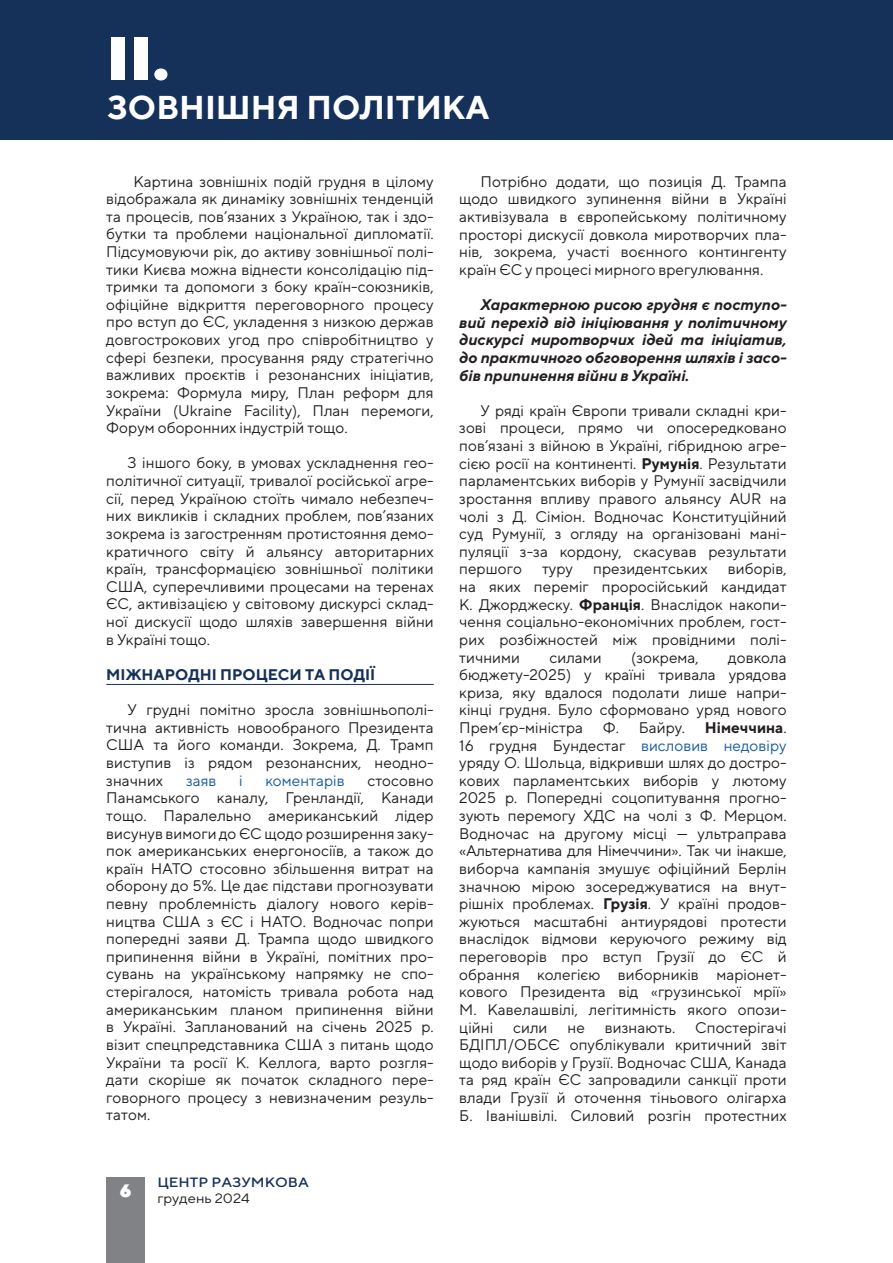
<style>
.page{position:relative;width:893px;height:1263px;background:#fff}
.page>*{position:absolute;margin:0;border:0;box-sizing:border-box;transform-origin:0 0}
.t1{font:900 60px "TT Norms";color:#fff}
.t2{font:700 33px "TT Norms";color:#fff}
.t3{font:900 18px "TT Norms";color:#fff}
.t4{font:15.3px/17.5px "TT Norms";color:#231f20;text-align:justify}
.t5{font:italic 700 15.3px/17.5px "TT Norms";color:#231f20;text-align:justify}
.t6{font:700 15.3px "TT Norms";color:#153059}
.t7{font:15.3px "TT Norms";color:#175d9e}
.t8{font:500 13.5px "TT Norms";color:#153059;scale:1.1 1}
.t9{font:13.5px "TT Norms";color:#231f20;scale:1.1 1}
.s1{font-weight:700}
.s2{color:#175d9e}
</style>
<div class="page">
<div style="left:106px;top:1177px;width:39px;height:86px;background:#808285"></div>
<div style="left:0;top:0;width:893px;height:140px;background:#153059"></div>
<hr style="left:106px;top:684px;width:328px;height:1px;background:#153059">
<h1 class="t1" style="left:107px;top:20px;width:64px">ІІ.</h1>
<h2 class="t2" style="left:107px;top:87px;width:384px">ЗОВНІШНЯ ПОЛІТИКА</h2>
<p class="t4" style="left:106px;top:172px;width:329px;text-indent:27px">Картина зовнішніх подій грудня в цілому відображала як динаміку зовнішніх тенденцій та процесів, пов’язаних з Україною, так і здо&shy;бутки та проблеми національної дипломатії.<br>Підсумовуючи рік, до активу зовнішньої полі&shy;тики Києва можна віднести консолідацію під&shy;тримки та допомоги з боку країн-союзників, офіційне відкриття переговорного процесу про вступ до ЄС, укладення з низкою держав довгострокових угод про співробітництво у сфері безпеки, просування ряду стратегічно важливих проєктів і резонансних ініціатив, зокрема: Формула миру, План реформ для України (Ukraine Facility), План перемоги, Форум оборонних індустрій тощо.</p>
<p class="t4" style="left:106px;top:454px;width:329px;text-indent:21px">З іншого боку, в умовах ускладнення гео&shy;політичної ситуації, тривалої російської агре&shy;сії, перед Україною стоїть чимало небезпеч&shy;них викликів і складних проблем, пов’язаних зокрема із загостренням протистояння демо&shy;кратичного світу й альянсу авторитарних країн, трансформацією зовнішньої політики США, суперечливими процесами на теренах ЄС, активізацією у світовому дискурсі склад&shy;ної дискусії щодо шляхів завершення війни в Україні тощо.</p>
<p class="t6" style="left:106px;top:665px;width:270px">МІЖНАРОДНІ ПРОЦЕСИ ТА ПОДІЇ</p>
<p class="t4" style="left:106px;top:701px;width:329px;text-indent:21px">У грудні помітно зросла зовнішньополі&shy;тична активність новообраного Президента США та його команди. Зокрема, Д. Трамп виступив із рядом резонансних, неодно&shy;значних</p>
<p class="t7" style="left:186px;top:771px;width:32px">заяв</p>
<p class="t7" style="left:239px;top:771px;width:5px">і</p>
<p class="t7" style="left:265px;top:771px;width:81px">коментарів</p>
<p class="t4" style="left:106px;top:771px;width:329px;text-indent:261px">стосовно Панамського каналу, Гренландії, Канади тощо. Паралельно американський лідер висунув вимоги до ЄС щодо розширення заку&shy;пок американських енергоносіїв, а також до країн НАТО стосовно збільшення витрат на оборону до 5%. Це дає підстави прогнозувати певну проблемність діалогу нового керів&shy;ництва США з ЄС і НАТО. Водночас попри попередні заяви Д. Трампа щодо швидкого припинення війни в Україні, помітних про&shy;сувань на українському напрямку не спо&shy;стерігалося, натомість тривала робота над американським планом припинення війни в Україні. Запланований на січень 2025 р. візит спецпредставника США з питань щодо України та росії К. Келлога, варто розгля&shy;дати скоріше як початок складного пере&shy;говорного процесу з невизначеним резуль&shy;татом.</p>
<p class="t3" style="left:120px;top:1178px;width:13px">6</p>
<p class="t8" style="left:157px;top:1174px;width:139px">ЦЕНТР РАЗУМКОВА</p>
<p class="t9" style="left:157px;top:1190px;width:86px">грудень 2024</p>
<p class="t4" style="left:459px;top:172px;width:329px;text-indent:21px">Потрібно додати, що позиція Д. Трампа щодо швидкого зупинення війни в Україні активізувала в європейському політичному просторі дискусії довкола миротворчих пла&shy;нів, зокрема, участі воєнного контингенту країн ЄС у процесі мирного врегулювання.</p>
<p class="t5" style="left:459px;top:296px;width:329px;text-indent:21px">Характерною рисою грудня є поступо&shy;вий перехід від ініціювання у політичному дискурсі миротворчих ідей та ініціатив, до практичного обговорення шляхів і засо&shy;бів припинення війни в Україні.</p>
<p class="t4" style="left:459px;top:401px;width:329px;text-indent:21px">У ряді країн Європи тривали складні кри&shy;зові процеси, прямо чи опосередковано пов’язані з війною в Україні, гібридною агре&shy;сією росії на континенті. <span class="s1">Румунія</span>. Результати парламентських виборів у Румунії засвідчили зростання впливу правого альянсу AUR на чолі з Д. Сіміон. Водночас Конституційний суд Румунії, з огляду на організовані мані&shy;пуляції з-за кордону, скасував результати першого</p>
<p class="t4" style="left:459px;top:560px;width:329px;text-indent:269px">виборів, на яких переміг проросійський кандидат К. Джорджеску. <span class="s1">Франція</span>. Внаслідок накопи&shy;чення соціально-економічних проблем, гост&shy;рих розбіжностей між провідними полі&shy;тичними</p>
<p class="t4" style="left:542px;top:560px;width:33px">туру</p>
<p class="t4" style="left:593px;top:560px;width:116px">президентських</p>
<p class="t4" style="left:549px;top:648px;width:54px">силами</p>
<p class="t4" style="left:631px;top:648px;width:69px">(зокрема,</p>
<p class="t4" style="left:459px;top:648px;width:329px;text-indent:269px">довкола бюджету-2025) у країні тривала урядова криза, яку вдалося подолати лише напри&shy;кінці грудня. Було сформовано уряд нового Прем’єр-міністра</p>
<p class="t4" style="left:603px;top:718px;width:84px">Ф. Байру.</p>
<p class="t4" style="left:459px;top:718px;width:329px;text-indent:246px"><span class="s1">Німеччина</span>.<br>16 грудня Бундестаг <span class="s2">висловив недовіру </span>уряду О. Шольца, відкривши шлях до достро&shy;кових парламентських виборів у лютому 2025 р. Попередні соцопитування прогно&shy;зують перемогу ХДС на чолі з Ф. Мерцом.<br>Водночас на другому місці — ультраправа «Альтернатива для Німеччини». Так чи інакше, виборча кампанія змушує офіційний Берлін значною мірою зосереджуватися на внут&shy;рішніх проблемах. <span class="s1">Грузія</span>. У країні продов&shy;жуються масштабні антиурядові протести внаслідок відмови керуючого режиму від переговорів про вступ Грузії до ЄС й обрання колегією виборників маріонет&shy;кового Президента від «грузинської мрії» М. Кавелашвілі, легітимність якого опози&shy;ційні</p>
<p class="t4" style="left:459px;top:1018px;width:329px;text-indent:236px">Спостерігачі БДІПЛ/ОБСЄ опублікували критичний звіт щодо виборів у Грузії. Водночас США, Канада та ряд країн ЄС запровадили санкції проти влади Грузії й оточення тіньового олігарха Б. Іванішвілі. Силовий розгін протестних</p>
<p class="t4" style="left:513px;top:1018px;width:36px">сили</p>
<p class="t4" style="left:568px;top:1018px;width:19px">не</p>
<p class="t4" style="left:605px;top:1018px;width:72px">визнають.</p>
</div>
